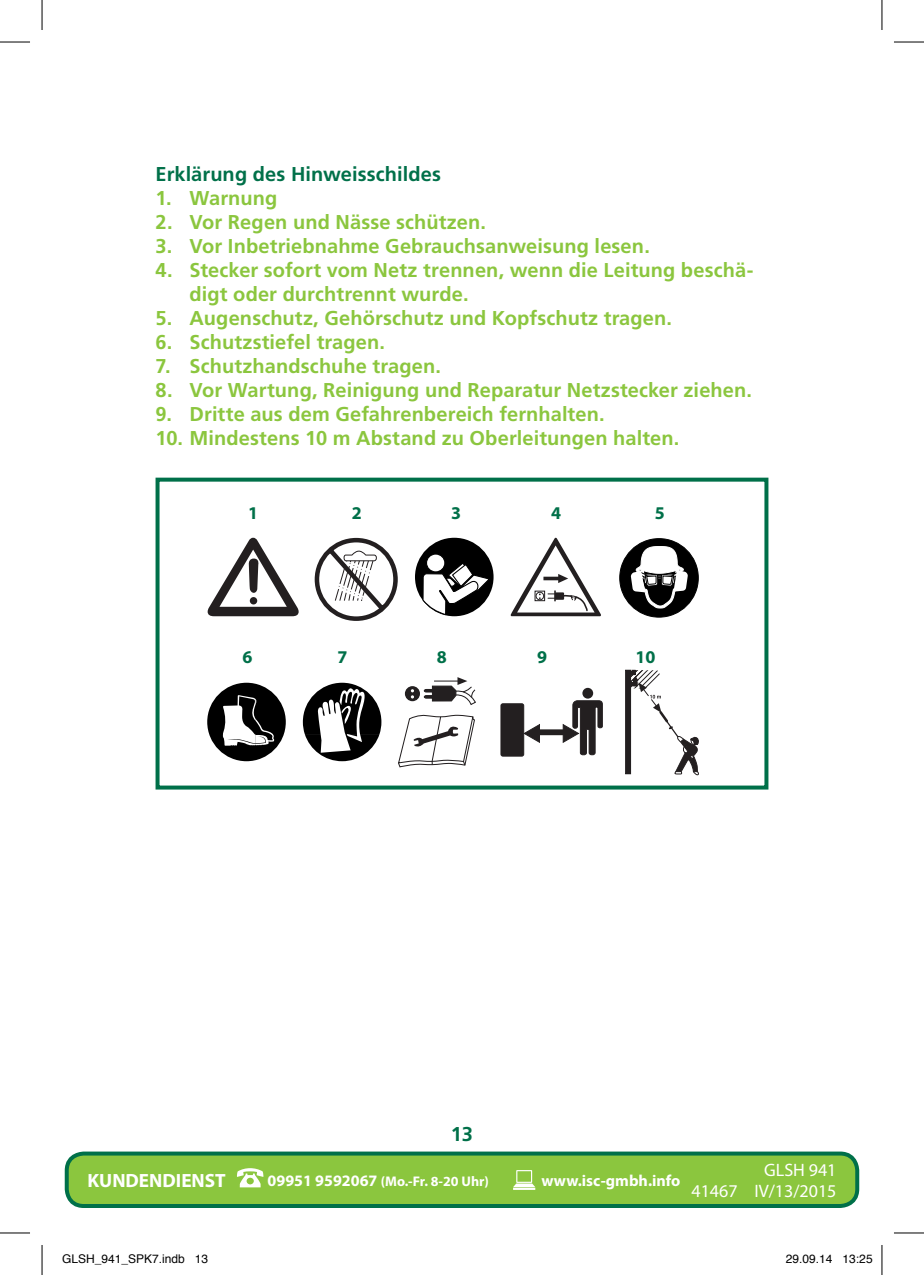
<style>
.page{position:relative;width:924px;height:1275px;background:#fff}
.page>*{position:absolute;margin:0;border:0;box-sizing:border-box;transform-origin:0 0}
.t1{font:700 20px/24px "Frutiger";letter-spacing:.005em;color:#8bc63e}
.t2{font:700 20px "Frutiger";letter-spacing:.005em;color:#007049}
.t3{font:700 19.2px "Myriad Pro";color:#fff}
.t4{font:18px/21.6px "Myriad Pro";color:#fff;text-align:right}
.t5{font:700 18px "Myriad Pro";color:#007049}
.t6{font:700 16px "Myriad Pro";color:#fff}
.t7{font:700 14px "Myriad Pro";color:#fff}
.t8{font:12px "Helvetica";color:#000}
.s1{font-size:16px}
</style>
<div class="page">
<div style="left:67px;top:1153px;width:789px;height:53px;background:#8bc63e;border-radius:17px"></div>
<div style="left:65px;top:1151px;width:793px;height:57px;border:4px solid #007049;border-radius:17px"></div>
<svg style="left:513px;top:1170px;width:22px;height:20px"></svg>
<svg style="left:237px;top:1168px;width:26px;height:19px"></svg>
<svg style="left:398px;top:677px;width:78px;height:91px"></svg>
<svg style="left:625px;top:670px;width:74px;height:106px"></svg>
<div style="left:619px;top:538px;width:79px;height:79px;background:#000;border-radius:50%"></div>
<div style="left:619px;top:538px;width:79px;height:79px;border:1px solid #000;border-radius:50%"></div>
<svg style="left:630px;top:545px;width:57px;height:64px"></svg>
<div style="left:582px;top:688px;width:11px;height:10px;background:#231f20;border-radius:50%"></div>
<div style="left:500px;top:704px;width:23px;height:52px;background:#231f20;border-radius:2px"></div>
<div style="left:500px;top:703px;width:24px;height:53px;border:1px solid #231f20;border-radius:2px"></div>
<div style="left:534px;top:729px;width:34px;height:6px;background:#231f20"></div>
<svg style="left:522px;top:723px;width:18px;height:21px"></svg>
<svg style="left:561px;top:700px;width:42px;height:55px"></svg>
<svg style="left:207px;top:682px;width:79px;height:79px"></svg>
<div style="left:209px;top:684px;width:75px;height:75px;background:#000;border-radius:50%"></div>
<div style="left:209px;top:684px;width:75px;height:75px;border:1px solid #000;border-radius:50%"></div>
<svg style="left:222px;top:695px;width:52px;height:50px"></svg>
<svg style="left:207px;top:538px;width:91px;height:78px"></svg>
<div style="left:250px;top:597px;width:7px;height:7px;background:#231f20;border-radius:50%"></div>
<svg style="left:314px;top:537px;width:84px;height:84px"></svg>
<div style="left:415px;top:538px;width:78px;height:78px;background:#000;border-radius:50%"></div>
<svg style="left:426px;top:554px;width:18px;height:18px"></svg>
<div style="left:426px;top:553px;width:19px;height:19px;border:1px solid #000;border-radius:50%"></div>
<svg style="left:421px;top:561px;width:69px;height:55px"></svg>
<svg style="left:303px;top:682px;width:78px;height:79px"></svg>
<svg style="left:510px;top:538px;width:90px;height:78px"></svg>
<svg style="left:543px;top:576px;width:17px;height:4px"></svg>
<div style="left:155px;top:477px;width:613px;height:312px;border:4px solid #007049"></div>
<hr style="left:0;top:42px;width:30px;height:1px;background:#000">
<hr style="left:893px;top:42px;width:30px;height:1px;background:#000">
<hr style="left:0;top:1232px;width:30px;height:1px;background:#000">
<hr style="left:893px;top:1232px;width:30px;height:1px;background:#000">
<hr style="left:42px;top:0;width:1px;height:30px;background:#000">
<hr style="left:42px;top:1245px;width:1px;height:30px;background:#000">
<hr style="left:881px;top:0;width:1px;height:30px;background:#000">
<hr style="left:881px;top:1245px;width:1px;height:30px;background:#000">
<p class="t2" style="left:155px;top:163px;width:287px">Erklärung des Hinweisschildes</p>
<p class="t1" style="left:155px;top:186px;width:123px">1. Warnung</p>
<p class="t1" style="left:155px;top:210px;width:332px">2. Vor Regen und Nässe schützen.</p>
<p class="t1" style="left:155px;top:234px;width:495px">3. Vor Inbetriebnahme Gebrauchsanweisung lesen.</p>
<p class="t1" style="left:189px;top:258px;width:565px;text-indent:-34px">4. Stecker sofort vom Netz trennen, wenn die Leitung beschä&shy;digt oder durchtrennt wurde.</p>
<p class="t1" style="left:155px;top:306px;width:518px">5. Augenschutz, Gehörschutz und Kopfschutz tragen.</p>
<p class="t1" style="left:155px;top:330px;width:231px">6. Schutzstiefel tragen.</p>
<p class="t1" style="left:155px;top:354px;width:287px">7. Schutzhandschuhe tragen.</p>
<p class="t1" style="left:155px;top:378px;width:598px">8. Vor Wartung, Reinigung und Reparatur Netzstecker ziehen.</p>
<p class="t1" style="left:155px;top:402px;width:450px">9. Dritte aus dem Gefahrenbereich fernhalten.</p>
<p class="t1" style="left:155px;top:426px;width:525px">10. Mindestens 10 m Abstand zu Oberleitungen halten.</p>
<p class="t5" style="left:248px;top:501px;width:11px">1</p>
<p class="t5" style="left:351px;top:501px;width:11px">2</p>
<p class="t5" style="left:451px;top:501px;width:11px">3</p>
<p class="t5" style="left:551px;top:501px;width:11px">4</p>
<p class="t5" style="left:654px;top:501px;width:11px">5</p>
<p class="t5" style="left:242px;top:645px;width:11px">6</p>
<p class="t5" style="left:337px;top:645px;width:11px">7</p>
<p class="t5" style="left:436px;top:645px;width:11px">8</p>
<p class="t5" style="left:536px;top:645px;width:11px">9</p>
<p class="t5" style="left:635px;top:645px;width:21px">10</p>
<p class="t2" style="left:450px;top:1122px;width:24px">13</p>
<p class="t3" style="left:87px;top:1167px;width:140px">KUNDENDIENST</p>
<p class="t7" style="left:267px;top:1172px;width:223px"><span class="s1">09951 9592067</span> (Mo.-Fr. 8-20 Uhr)</p>
<p class="t6" style="left:541px;top:1170px;width:140px">www.isc-gmbh.info</p>
<p class="t4" style="left:691px;top:1158px;width:146px">GLSH 941<br>41467 IV/13/2015</p>
<p class="t8" style="left:62px;top:1249px;width:148px">GLSH_941_SPK7.indb 13</p>
<p class="t8" style="left:785px;top:1249px;width:88px">29.09.14 13:25</p>
</div>
